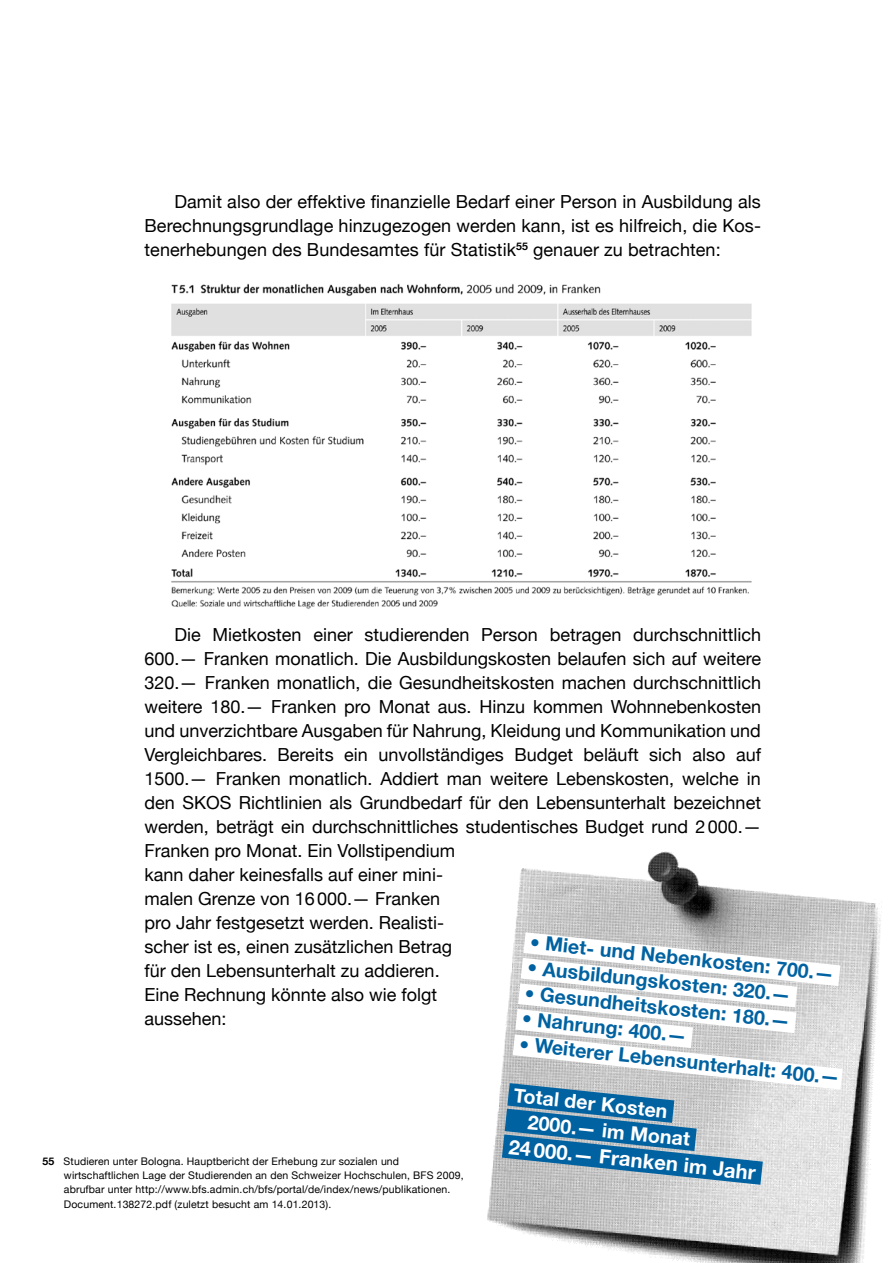
<style>
.page{position:relative;width:893px;height:1263px;background:#fff}
.page>*{position:absolute;margin:0;border:0;box-sizing:border-box;transform-origin:0 0}
.t1{font:700 20.25px "Helvetica Neue";color:#fff}
.t2{font:700 19.5px "Helvetica Neue";color:#0062a1}
.t3{font:700 19.5px/25.7px "Helvetica Neue";color:#fff}
.t4{font:18px/24px "Helvetica Neue";color:#000;text-align:justify}
.t5{font:10.5px/14.2px "Helvetica Neue";letter-spacing:.015em;color:#000}
.s1{font-weight:700}
</style>
<div class="page">
<img style="left:487px;top:851px;width:395px;height:412px">
<svg style="left:487px;top:920px;width:377px;height:279px"></svg>
<img style="left:171px;top:283px;width:581px;height:326px">
<p class="t4" style="left:145px;top:190px;width:618px;text-indent:30px">Damit also der effektive finanzielle Bedarf einer Person in Ausbildung als Berechnungsgrundlage hinzugezogen werden kann, ist es hilfreich, die Kos&shy;tenerhebungen des Bundesamtes für Statistik<sup>55</sup> genauer zu betrachten:</p>
<p class="t4" style="left:145px;top:622px;width:618px;text-align:left;text-indent:30px">Die Mietkosten einer studierenden Person betragen durchschnittlich 600.— Franken monatlich. Die Ausbildungskosten belaufen sich auf weitere 320.— Franken monatlich, die Gesundheitskosten machen durchschnittlich weitere 180.— Franken pro Monat aus. Hinzu kommen Wohnnebenkosten und unverzichtbare Ausgaben für Nahrung, Kleidung und Kommunikation und Vergleichbares. Bereits ein unvollständiges Budget beläuft sich also auf 1500.— Franken monatlich. Addiert man weitere Lebenskosten, welche in den SKOS Richtlinien als Grundbedarf für den Lebensunterhalt bezeichnet werden, beträgt ein durchschnittliches studentisches Budget rund 2 000.— Franken pro Monat. Ein Vollstipendium<br>kann daher keinesfalls auf einer mini-<br>malen Grenze von 16000.— Franken<br>pro Jahr festgesetzt werden. Realisti-<br>scher ist es, einen zusätzlichen Betrag<br>für den Lebensunterhalt zu addieren.<br>Eine Rechnung könnte also wie folgt<br>aussehen:</p>
<p class="t2" style="left:531px;top:930px;width:307px;rotate:6deg">• Miet- und Nebenkosten: 700.—</p>
<p class="t2" style="left:529px;top:955px;width:266px;rotate:6deg">• Ausbildungskosten: 320.—</p>
<p class="t2" style="left:526px;top:981px;width:268px;rotate:6deg">• Gesundheitskosten: 180.—</p>
<p class="t2" style="left:523px;top:1006px;width:167px;rotate:6deg">• Nahrung: 400.—</p>
<p class="t2" style="left:521px;top:1032px;width:323px;rotate:6deg">• Weiterer Lebensunterhalt: 400.—</p>
<p class="t3" style="left:532px;top:1083px;width:164px;text-indent:-17px;rotate:6deg">Total der Kosten<br>2000.— im Monat</p>
<p class="t1" style="left:510px;top:1134px;width:250px;rotate:6deg">24000.— Franken im Jahr</p>
<p class="t5" style="left:64px;top:1154px;width:401px;text-indent:-21px"><span class="s1">55</span> Studieren unter Bologna. Hauptbericht der Erhebung zur sozialen und wirtschaftlichen Lage der Studierenden an den Schweizer Hochschulen, BFS 2009, abrufbar unter http://www.bfs.admin.ch/bfs/portal/de/index/news/publikationen.<br>Document.138272.pdf (zuletzt besucht am 14.01.2013).</p>
</div>
